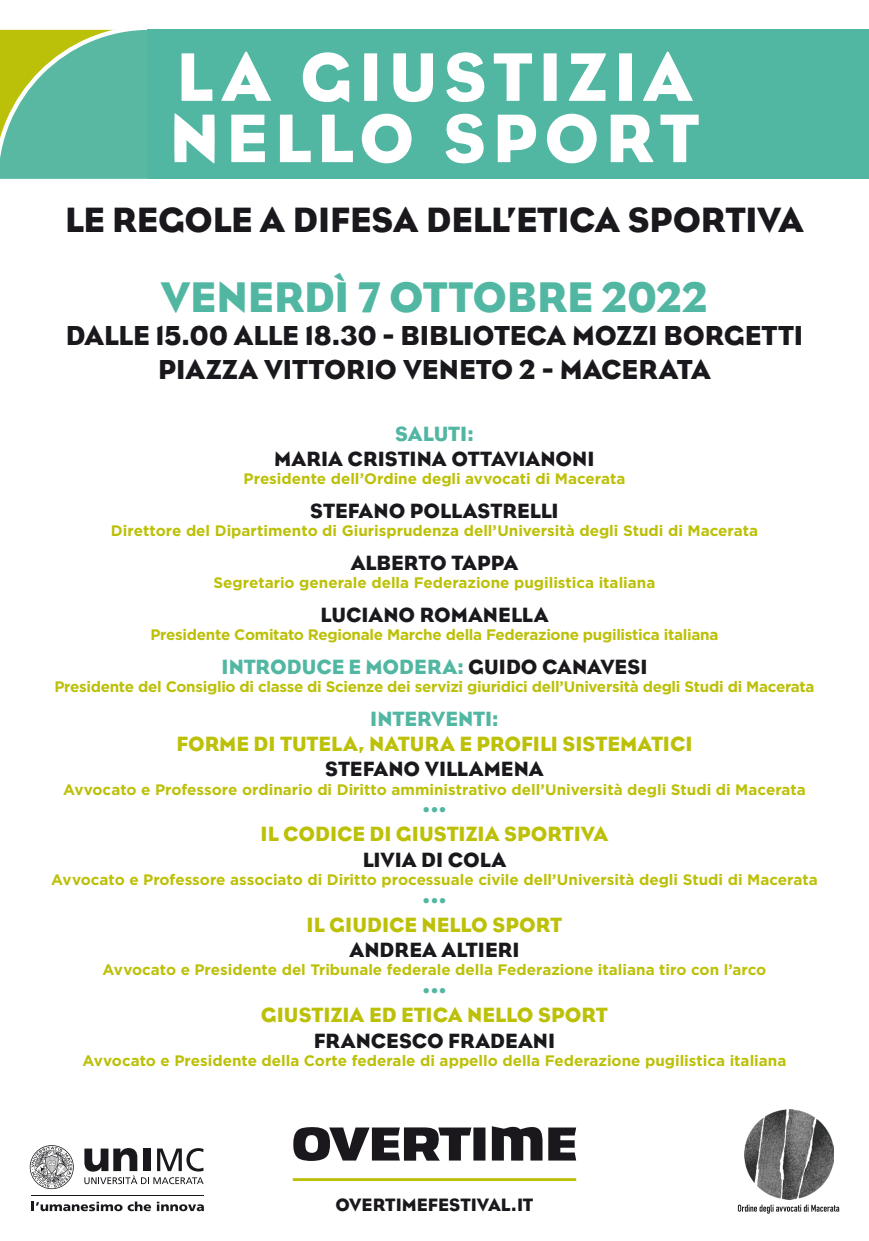
<style>
.page{position:relative;width:869px;height:1241px;background:#fff}
.page>*{position:absolute;margin:0;border:0;box-sizing:border-box;transform-origin:0 0}
.t1{font:70px/61.2px "Bureau Eagle";letter-spacing:.09em;color:#fff}
.t2{font:43.75px "Bureau Eagle";letter-spacing:-.005em;color:#51b7a2}
.t3{font:35.88px "Bureau Eagle";letter-spacing:-.005em;color:#1a181c}
.t4{font:28px/33.6px "Bureau Eagle";color:#1a181c;text-align:center}
.t5{font:21.09px "Bureau Eagle";color:#1a181c}
.t6{font:21.09px "Bureau Eagle";color:#bcc007}
.t7{font:21.09px "Bureau Eagle";color:#51b7a2}
.t8{font:18.29px "Bureau Eagle";color:#1a181c}
.t9{font:700 18.03px "Gotham";color:#51b7a2}
.t10{font:700 15.14px "Gotham";color:#bcc007}
.t11{font:700 15.14px "Gotham";letter-spacing:-.02em;color:#bcc007}
.s1{color:#1a181c}
</style>
<div class="page">
<div style="left:0;top:30px;width:868px;height:149px;background:#51b7a2"></div>
<svg style="left:737px;top:1204px;width:101px;height:9px"></svg>
<img style="left:744px;top:1109px;width:89px;height:90px">
<svg style="left:491px;top:1126px;width:51px;height:34px"></svg>
<svg style="left:548px;top:1127px;width:28px;height:33px"></svg>
<svg style="left:293px;top:1127px;width:192px;height:33px"></svg>
<hr style="left:292px;top:1177px;width:284px;height:3px;background:#bcc007">
<svg style="left:30px;top:1145px;width:44px;height:43px"></svg>
<svg style="left:84px;top:1148px;width:119px;height:35px"></svg>
<svg style="left:32px;top:1201px;width:119px;height:9px"></svg>
<svg style="left:157px;top:1201px;width:47px;height:9px"></svg>
<hr style="left:31px;top:1194px;width:173px;height:1px;background:#1a181c">
<svg style="left:0;top:29px;width:147px;height:150px"></svg>
<h1 class="t1" style="left:169px;top:46px;width:532px">LA GIUSTIZIA<br>NELLO SPORT</h1>
<h3 class="t3" style="left:65px;top:200px;width:739px">LE REGOLE A DIFESA DELL’ETICA SPORTIVA</h3>
<h2 class="t2" style="left:161px;top:272px;width:548px">VENERDÌ 7 OTTOBRE 2022</h2>
<h3 class="t4" style="left:66px;top:319px;width:738px">DALLE 15.00 ALLE 18.30 - BIBLIOTECA MOZZI BORGETTI<br>PIAZZA VITTORIO VENETO 2 - MACERATA</h3>
<h3 class="t7" style="left:395px;top:421px;width:80px">SALUTI:</h3>
<h3 class="t5" style="left:274px;top:446px;width:321px">MARIA CRISTINA OTTAVIANONI</h3>
<p class="t10" style="left:243px;top:470px;width:383px">Presidente dell’Ordine degli avvocati di Macerata</p>
<h3 class="t5" style="left:310px;top:498px;width:250px">STEFANO POLLASTRELLI</h3>
<p class="t10" style="left:111px;top:522px;width:648px">Direttore del Dipartimento di Giurisprudenza dell’Università degli Studi di Macerata</p>
<h3 class="t5" style="left:350px;top:550px;width:169px">ALBERTO TAPPA</h3>
<p class="t10" style="left:213px;top:574px;width:443px">Segretario generale della Federazione pugilistica italiana</p>
<h3 class="t5" style="left:320px;top:602px;width:229px">LUCIANO ROMANELLA</h3>
<p class="t11" style="left:150px;top:625px;width:569px">Presidente Comitato Regionale Marche della Federazione pugilistica italiana</p>
<h3 class="t7" style="left:221px;top:654px;width:427px">INTRODUCE E MODERA: <span class="s1">GUIDO CANAVESI</span></h3>
<p class="t11" style="left:54px;top:677px;width:761px">Presidente del Consiglio di classe di Scienze dei servizi giuridici dell’Università degli Studi di Macerata</p>
<h3 class="t7" style="left:370px;top:706px;width:130px">INTERVENTI:</h3>
<h3 class="t6" style="left:176px;top:731px;width:517px">FORME DI TUTELA, NATURA E PROFILI SISTEMATICI</h3>
<h3 class="t5" style="left:325px;top:757px;width:220px">STEFANO VILLAMENA</h3>
<p class="t10" style="left:63px;top:780px;width:743px">Avvocato e Professore ordinario di Diritto amministrativo dell’Università degli Studi di Macerata</p>
<p class="t9" style="left:421px;top:799px;width:27px">•••</p>
<h3 class="t6" style="left:260px;top:822px;width:349px">IL CODICE DI GIUSTIZIA SPORTIVA</h3>
<h3 class="t5" style="left:362px;top:847px;width:145px">LIVIA DI COLA</h3>
<p class="t10" style="left:51px;top:870px;width:767px">Avvocato e Professore associato di Diritto processuale civile dell’Università degli Studi di Macerata</p>
<p class="t9" style="left:421px;top:889px;width:27px">•••</p>
<h3 class="t6" style="left:306px;top:912px;width:257px">IL GIUDICE NELLO SPORT</h3>
<h3 class="t5" style="left:349px;top:937px;width:171px">ANDREA ALTIERI</h3>
<p class="t10" style="left:103px;top:961px;width:665px">Avvocato e Presidente del Tribunale federale della Federazione italiana tiro con l’arco</p>
<p class="t9" style="left:421px;top:980px;width:27px">•••</p>
<h3 class="t6" style="left:261px;top:1003px;width:348px">GIUSTIZIA ED ETICA NELLO SPORT</h3>
<h3 class="t5" style="left:313px;top:1028px;width:243px">FRANCESCO FRADEANI</h3>
<p class="t10" style="left:82px;top:1051px;width:705px">Avvocato e Presidente della Corte federale di appello della Federazione pugilistica italiana</p>
<p class="t8" style="left:335px;top:1194px;width:199px">OVERTIMEFESTIVAL.IT</p>
</div>
